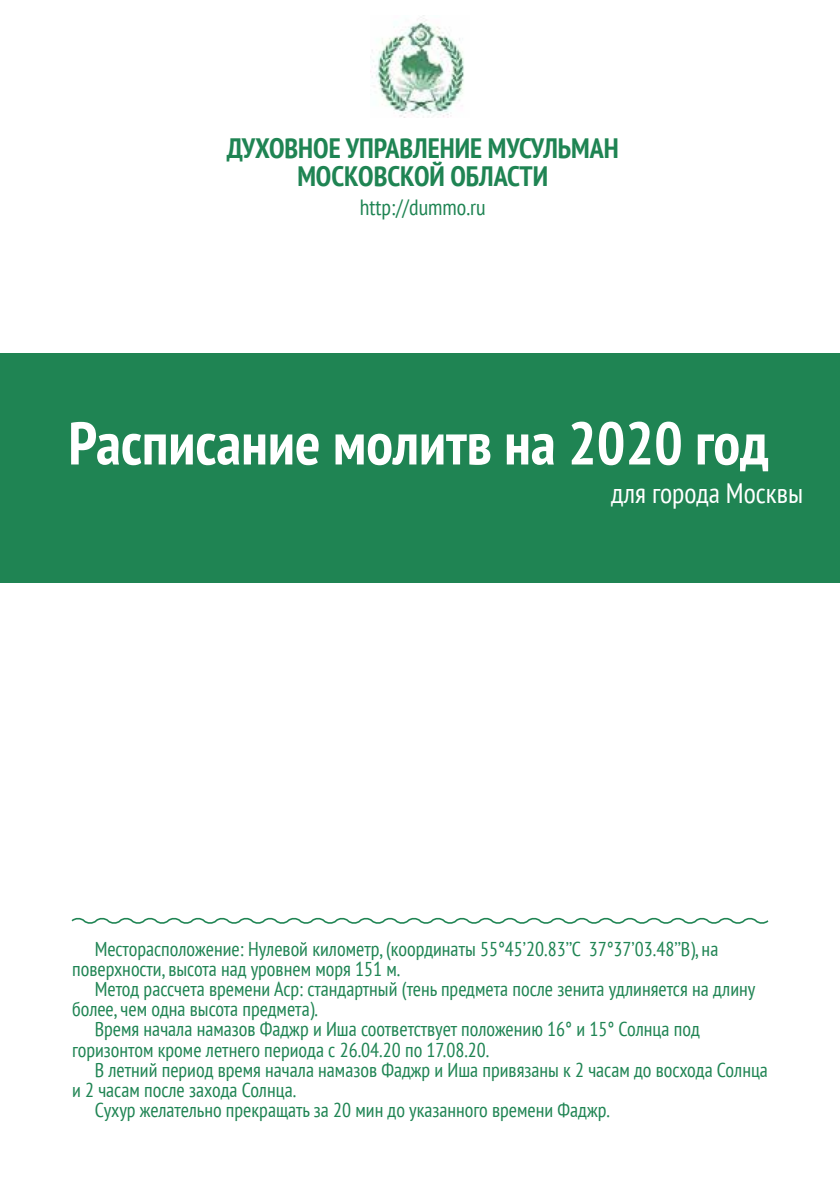
<style>
.page{position:relative;width:840px;height:1191px;background:#fff}
.page>*{position:absolute;margin:0;border:0;box-sizing:border-box;transform-origin:0 0}
.t1{font:700 condensed 60px "PT Sans";color:#fff}
.t2{font:700 condensed 28px/28px "PT Sans";color:#1f8453;text-align:center}
.t3{font:condensed 28px "PT Sans";color:#fff}
.t4{font:condensed 22px "PT Sans";color:#1f8453}
.t5{font:condensed 20px/20px "PT Sans";color:#1f8453}
</style>
<div class="page">
<div style="left:0;top:353px;width:839px;height:230px;background:#1f8453"></div>
<svg style="left:71px;top:917px;width:698px;height:7px"></svg>
<img style="left:370px;top:15px;width:94px;height:103px">
<h2 class="t2" style="left:227px;top:133px;width:393px">ДУХОВНОЕ УПРАВЛЕНИЕ МУСУЛЬМАН<br>МОСКОВСКОЙ ОБЛАСТИ</h2>
<p class="t4" style="left:359px;top:193px;width:127px">http://dummo.ru</p>
<h1 class="t1" style="left:68px;top:404px;width:701px">Расписание молитв на 2020 год</h1>
<h2 class="t3" style="left:610px;top:475px;width:193px">для города Москвы</h2>
<p class="t5" style="left:72px;top:939px;width:647px;text-indent:23px">Месторасположение: Нулевой километр, (координаты 55°45’20.83’’С 37°37’03.48’’В), на поверхности, высота над уровнем моря 151 м.</p>
<p class="t5" style="left:95px;top:979px;width:661px">Метод рассчета времени Аср: стандартный (тень предмета после зенита удлиняется на длину</p>
<p class="t5" style="left:72px;top:999px;width:247px">более, чем одна высота предмета).</p>
<p class="t5" style="left:95px;top:1019px;width:606px">Время начала намазов Фаджр и Иша соответствует положению 16° и 15° Солнца под</p>
<p class="t5" style="left:72px;top:1039px;width:419px">горизонтом кроме летнего периода с 26.04.20 по 17.08.20.</p>
<p class="t5" style="left:95px;top:1059px;width:674px">В летний период время начала намазов Фаджр и Иша привязаны к 2 часам до восхода Солнца</p>
<p class="t5" style="left:72px;top:1079px;width:225px">и 2 часам после захода Солнца.</p>
<p class="t5" style="left:95px;top:1099px;width:516px">Сухур желательно прекращать за 20 мин до указанного времени Фаджр.</p>
</div>
